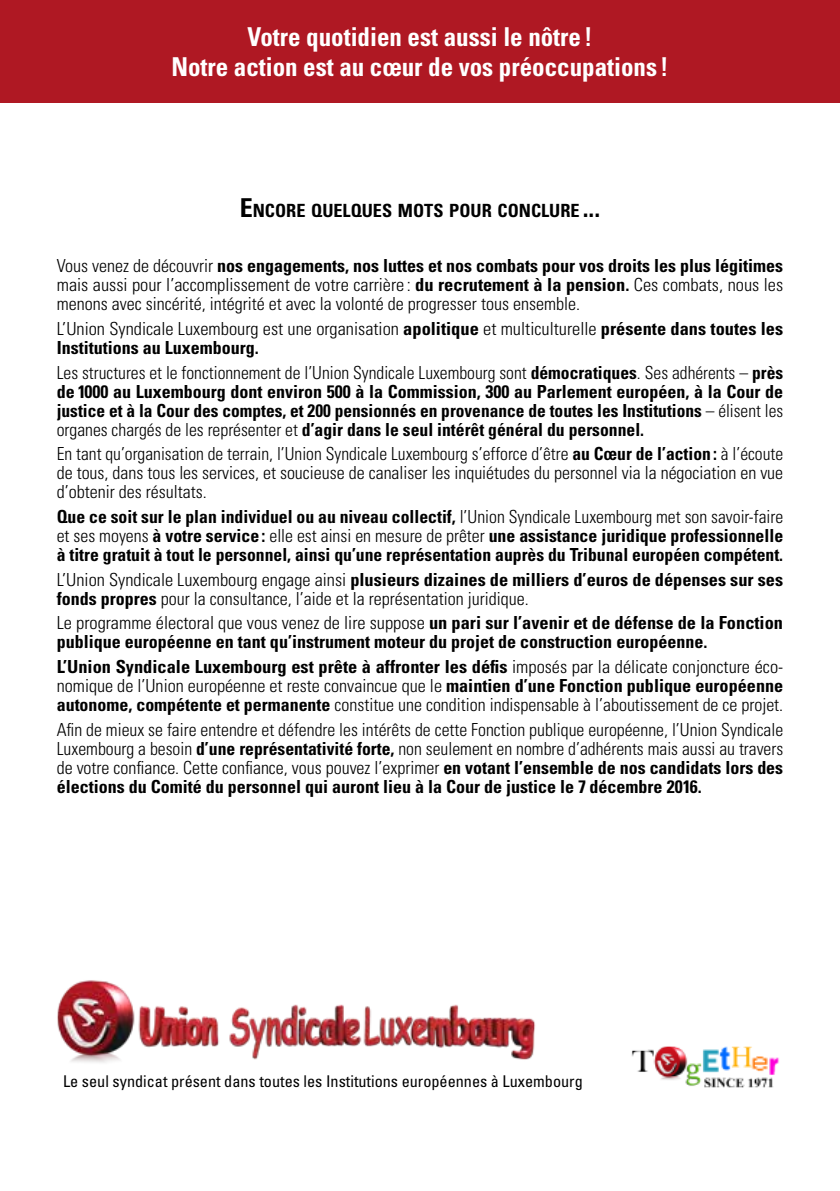
<style>
.page{position:relative;width:840px;height:1191px;background:#fff}
.page>*{position:absolute;margin:0;border:0;box-sizing:border-box;transform-origin:0 0}
.t1{font:700 condensed 26px/30px "Univers";color:#fff;text-align:center;scale:.96 1}
.t2{font:700 condensed 18.2px "Univers";color:#000}
.t3{font:300 condensed 18px/19px "Univers";color:#000;text-align:justify}
.t4{font:700 condensed 18px/19px "Univers";color:#000;text-align:justify}
.t5{font:condensed 16.2px "Univers";color:#000}
.s1{font-size:26px}
.s2{font-weight:700}
.s3{font-weight:300}
</style>
<div class="page">
<div style="left:0;top:0;width:839px;height:102px;background:#af1823"></div>
<img style="left:57px;top:980px;width:479px;height:83px">
<img style="left:631px;top:1046px;width:149px;height:42px">
<h1 class="t1" style="left:171px;top:22px;width:519px">Votre quotidien est aussi le nôtre!<br>Notre action est au cœur de vos préoccupations !</h1>
<p class="t2" style="left:240px;top:200px;width:362px"><span class="s1">E</span>NCORE QUELQUES MOTS POUR CONCLURE <span class="s1">...</span></p>
<p class="t3" style="left:57px;top:256px;width:727px">Vous venez de découvrir <span class="s2">nos engagements, nos luttes et nos combats pour vos droits les plus légitimes </span>mais aussi pour l’accomplissement de votre carrière : <span class="s2">du recrutement à la pension.</span> Ces combats, nous les menons avec sincérité, intégrité et avec la volonté de progresser tous ensemble.</p>
<p class="t3" style="left:57px;top:319px;width:727px">L’Union Syndicale Luxembourg est une organisation <span class="s2">apolitique</span> et multiculturelle <span class="s2">présente dans toutes les<br>Institutions au Luxembourg.</span></p>
<p class="t4" style="left:57px;top:362px;width:727px"><span class="s3">Les structures et le fonctionnement de l’Union Syndicale Luxembourg sont</span> démocratiques<span class="s3">. Ses adhérents –</span> près de 1000 au Luxembourg dont environ 500 à la Commission, 300 au Parlement européen, à la Cour de justice et à la Cour des comptes, et 200 pensionnés en provenance de toutes les Institutions <span class="s3">– élisent les organes chargés de les représenter et</span> d’agir dans le seul intérêt général du personnel.</p>
<p class="t3" style="left:57px;top:444px;width:727px">En tant qu’organisation de terrain, l’Union Syndicale Luxembourg s’efforce d’être <span class="s2">au Cœur de l’action:</span> à l’écoute de tous, dans tous les services, et soucieuse de canaliser les inquiétudes du personnel via la négociation en vue d’obtenir des résultats.</p>
<p class="t4" style="left:57px;top:507px;width:727px">Que ce soit sur le plan individuel ou au niveau collectif, <span class="s3">l’Union Syndicale Luxembourg met son savoir-faire et ses moyens</span> à votre service: <span class="s3">elle est ainsi en mesure de prêter</span> une assistance juridique professionnelle à titre gratuit à tout le personnel, ainsi qu’une représentation auprès du Tribunal européen compétent.</p>
<p class="t3" style="left:57px;top:569px;width:727px">L’Union Syndicale Luxembourg engage ainsi <span class="s2">plusieurs dizaines de milliers d’euros de dépenses sur ses fonds propres</span> pour la consultance, l’aide et la représentation juridique.</p>
<p class="t4" style="left:57px;top:613px;width:727px"><span class="s3">Le programme électoral que vous venez de lire suppose</span> un pari sur l’avenir et de défense de la Fonction publique européenne en tant qu’instrument moteur du projet de construction européenne.</p>
<p class="t3" style="left:57px;top:657px;width:727px"><span class="s2">L’Union Syndicale Luxembourg est prête à affronter les défis</span> imposés par la délicate conjoncture éco&shy;nomique de l’Union européenne et reste convaincue que le <span class="s2">maintien d’une Fonction publique européenne autonome, compétente et permanente</span> constitue une condition indispensable à l’aboutissement de ce projet.</p>
<p class="t3" style="left:57px;top:719px;width:727px">Afin de mieux se faire entendre et défendre les intérêts de cette Fonction publique européenne, l’Union Syndicale Luxembourg a besoin <span class="s2">d’une représentativité forte,</span> non seulement en nombre d’adhérents mais aussi au travers de votre confiance. Cette confiance, vous pouvez l’exprimer <span class="s2">en votant l’ensemble de nos candidats lors des élections du Comité du personnel qui auront lieu à la Cour de justice le 7 décembre 2016.</span></p>
<p class="t5" style="left:63px;top:1071px;width:521px">Le seul syndicat présent dans toutes les Institutions européennes à Luxembourg</p>
</div>
